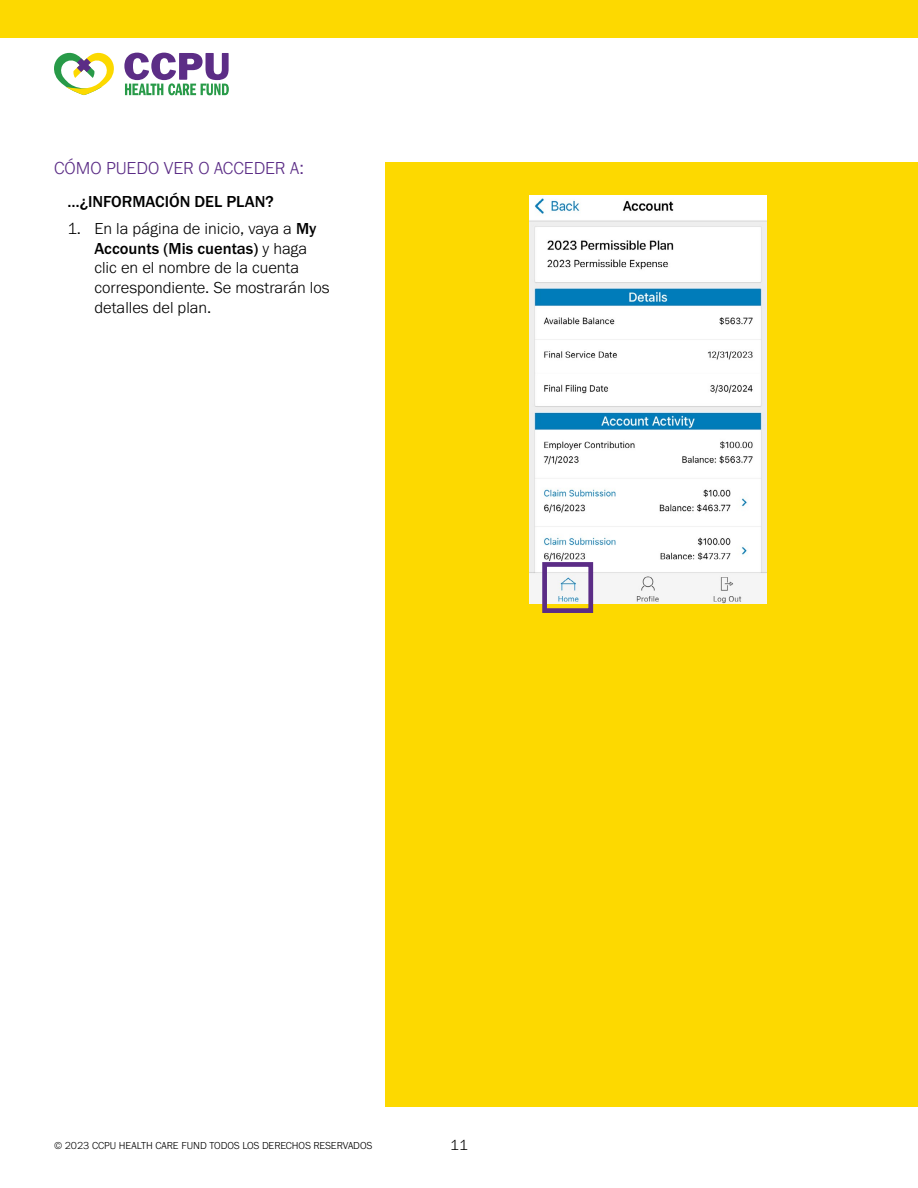
<style>
.page{position:relative;width:918px;height:1188px;background:#fff}
.page>*{position:absolute;margin:0;border:0;box-sizing:border-box;transform-origin:0 0}
.t1{font:300 18px "Franklin Gothic URW";color:#5b2c86}
.t2{font:300 16.5px/19.8px "Franklin Gothic URW";color:#000}
.t3{font:500 16.5px "Franklin Gothic URW";color:#000}
.t4{font:300 15px "Franklin Gothic URW";color:#000}
.t5{font:300 10.5px "Franklin Gothic URW";color:#000}
.s1{font-weight:500}
</style>
<div class="page">
<svg style="left:124px;top:53px;width:105px;height:42px"></svg>
<svg style="left:54px;top:53px;width:60px;height:42px"></svg>
<div style="left:0;top:0;width:918px;height:38px;background:#fdd900"></div>
<div style="left:385px;top:162px;width:533px;height:945px;background:#fdd900"></div>
<img style="left:529px;top:195px;width:238px;height:408px">
<div style="left:542px;top:562px;width:51px;height:51px;border:5px solid #5b2c86"></div>
<p class="t1" style="left:54px;top:157px;width:252px">CÓMO PUEDO VER O ACCEDER A:</p>
<p class="t3" style="left:68px;top:192px;width:208px">…¿INFORMACIÓN DEL PLAN?</p>
<p class="t2" style="left:94px;top:218px;width:237px;text-indent:-27px">1. En la página de inicio, vaya a <span class="s1">My<br>Accounts (Mis cuentas)</span> y haga clic en el nombre de la cuenta correspondiente. Se mostrarán los detalles del plan.</p>
<p class="t5" style="left:54px;top:1139px;width:320px">© 2023 CCPU HEALTH CARE FUND TODOS LOS DERECHOS RESERVADOS</p>
<p class="t4" style="left:450px;top:1136px;width:19px">11</p>
</div>
